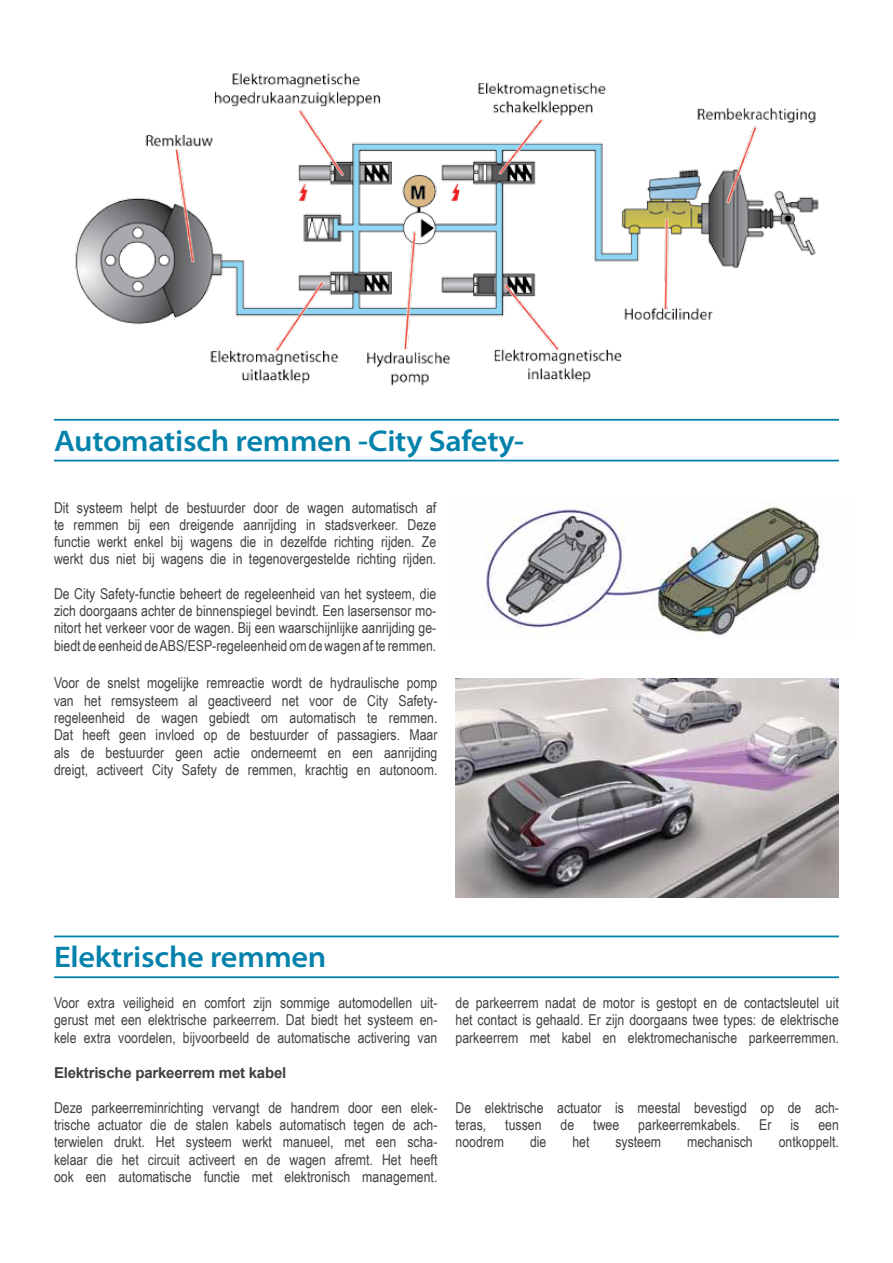
<style>
.page{position:relative;width:893px;height:1263px;background:#fff}
.page>*{position:absolute;margin:0;border:0;box-sizing:border-box;transform-origin:0 0}
.t1{font:600 semi-expanded 30px "Myriad Pro";letter-spacing:-.01em;color:#0482ab}
.t2{font:15px/17.2px "Arial Narrow";color:#414042;text-align:justify}
.t3{font:700 15px "Arial";letter-spacing:-.015em;color:#414042}
</style>
<div class="page">
<img style="left:75px;top:73px;width:744px;height:313px">
<hr style="left:54px;top:419px;width:785px;height:2px;background:#0482ab">
<hr style="left:54px;top:460px;width:785px;height:1px;background:#0482ab">
<img style="left:455px;top:679px;width:384px;height:218px">
<hr style="left:54px;top:935px;width:785px;height:2px;background:#0482ab">
<hr style="left:54px;top:976px;width:785px;height:2px;background:#0482ab">
<img style="left:486px;top:500px;width:336px;height:138px">
<h1 class="t1" style="left:54px;top:424px;width:472px">Automatisch remmen -City Safety-</h1>
<p class="t2" style="left:54px;top:498px;width:384px">Dit systeem helpt de bestuurder door de wagen automatisch af te remmen bij een dreigende aanrijding in stadsverkeer. Deze functie werkt enkel bij wagens die in dezelfde richting rijden. Ze werkt dus niet bij wagens die in tegenovergestelde richting rijden.</p>
<p class="t2" style="left:54px;top:584px;width:384px">De City Safety-functie beheert de regeleenheid van het systeem, die zich doorgaans achter de binnenspiegel bevindt. Een lasersensor mo&shy;nitort het verkeer voor de wagen. Bij een waarschijnlijke aanrijding ge&shy;biedt de eenheid de ABS/ESP-regeleenheid om de wagen af te remmen.</p>
<p class="t2" style="left:54px;top:674px;width:385px">Voor de snelst mogelijke remreactie wordt de hydraulische pomp van het remsysteem al geactiveerd net voor de City Safety&shy;regeleenheid de wagen gebiedt om automatisch te remmen.<br>Dat heeft geen invloed op de bestuurder of passagiers. Maar als de bestuurder geen actie onderneemt en een aanrijding dreigt, activeert City Safety de remmen, krachtig en autonoom.</p>
<h1 class="t1" style="left:54px;top:940px;width:274px">Elektrische remmen</h1>
<p class="t2" style="left:54px;top:994px;width:385px">Voor extra veiligheid en comfort zijn sommige automodellen uit&shy;gerust met een elektrische parkeerrem. Dat biedt het systeem en&shy;kele extra voordelen, bijvoorbeeld de automatische activering van</p>
<p class="t2" style="left:455px;top:994px;width:385px">de parkeerrem nadat de motor is gestopt en de contactsleutel uit het contact is gehaald. Er zijn doorgaans twee types: de elektrische parkeerrem met kabel en elektromechanische parkeerremmen.</p>
<p class="t3" style="left:54px;top:1063px;width:234px">Elektrische parkeerrem met kabel</p>
<p class="t2" style="left:54px;top:1098px;width:385px">Deze parkeerreminrichting vervangt de handrem door een elek&shy;trische actuator die de stalen kabels automatisch tegen de ach&shy;terwielen drukt. Het systeem werkt manueel, met een scha&shy;kelaar die het circuit activeert en de wagen afremt. Het heeft ook een automatische functie met elektronisch management.</p>
<p class="t2" style="left:455px;top:1098px;width:385px">De elektrische actuator is meestal bevestigd op de ach&shy;teras,</p>
<p class="t2" style="left:505px;top:1115px;width:38px">tussen</p>
<p class="t2" style="left:561px;top:1115px;width:15px">de</p>
<p class="t2" style="left:593px;top:1115px;width:27px">twee</p>
<p class="t2" style="left:638px;top:1115px;width:103px">parkeerremkabels.</p>
<p class="t2" style="left:759px;top:1115px;width:14px">Er</p>
<p class="t2" style="left:790px;top:1115px;width:10px">is</p>
<p class="t2" style="left:818px;top:1115px;width:22px">een</p>
<p class="t2" style="left:455px;top:1133px;width:50px">noodrem</p>
<p class="t2" style="left:530px;top:1133px;width:18px">die</p>
<p class="t2" style="left:572px;top:1133px;width:19px">het</p>
<p class="t2" style="left:615px;top:1133px;width:47px">systeem</p>
<p class="t2" style="left:687px;top:1133px;width:67px">mechanisch</p>
<p class="t2" style="left:779px;top:1133px;width:62px">ontkoppelt.</p>
</div>
